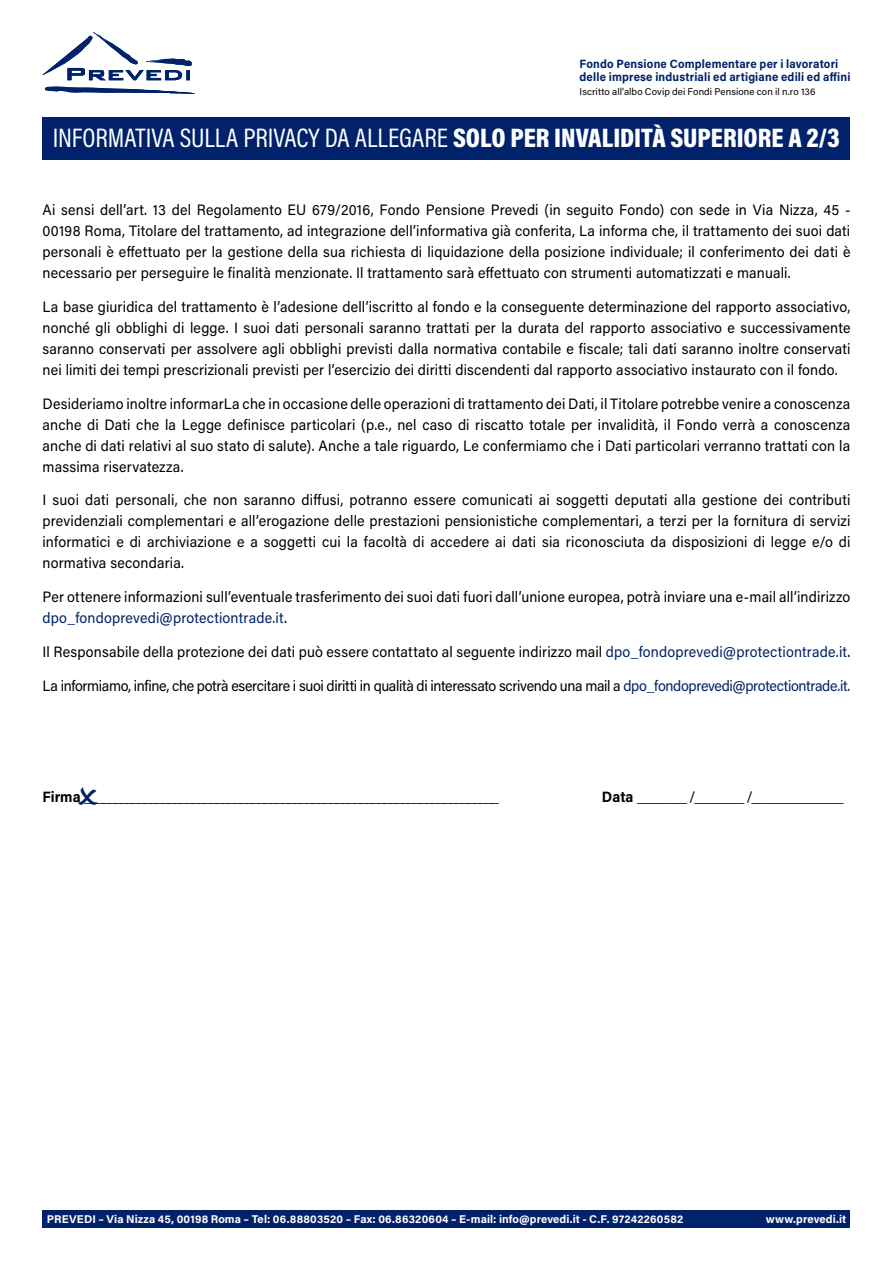
<style>
.page{position:relative;width:893px;height:1263px;background:#fff}
.page>*{position:absolute;margin:0;border:0;box-sizing:border-box;transform-origin:0 0}
.t1{font:27px "Acumin Pro Cond";letter-spacing:-.005em;color:#fff}
.t2{font:15px/21px "Acumin Pro";letter-spacing:.01em;color:#000;text-align:justify;scale:.95 1}
.t3{font:15px "Acumin Pro";letter-spacing:-.025em;color:#000;scale:.95 1}
.t4{font:700 12px/13.5px "Acumin Pro";letter-spacing:.015em;color:#00226a;scale:.95 1}
.t5{font:700 11.25px "Acumin Pro";letter-spacing:.015em;color:#fff}
.t6{font:9.75px "Acumin Pro";letter-spacing:.01em;color:#000}
.s1{font-weight:900}
.s2{color:#00226a}
.s3{font-weight:700}
</style>
<div class="page">
<div style="left:43px;top:1210px;width:807px;height:18px;background:#00226a"></div>
<svg style="left:44px;top:86px;width:151px;height:8px"></svg>
<svg style="left:43px;top:32px;width:149px;height:48px"></svg>
<div style="left:42px;top:117px;width:808px;height:42px;background:#00226a"></div>
<p class="t4" style="left:580px;top:56px;width:287px">Fondo Pensione Complementare per i lavoratori delle imprese industriali ed artigiane edili ed affini</p>
<p class="t6" style="left:580px;top:85px;width:237px">Iscritto all’albo Covip dei Fondi Pensione con il n.ro 136</p>
<h1 class="t1" style="left:53px;top:121px;width:788px">INFORMATIVA SULLA PRIVACY DA ALLEGARE <span class="s1">SOLO PER INVALIDITÀ SUPERIORE A 2/3</span></h1>
<p class="t2" style="left:43px;top:199px;width:852px">Ai sensi dell’art. 13 del Regolamento EU 679/2016, Fondo Pensione Prevedi (in seguito Fondo) con sede in Via Nizza, 45 - 00198 Roma, Titolare del trattamento, ad integrazione dell’informativa già conferita, La informa che, il trattamento dei suoi dati personali è effettuato per la gestione della sua richiesta di liquidazione della posizione individuale; il conferimento dei dati è necessario per perseguire le finalità menzionate. Il trattamento sarà effettuato con strumenti automatizzati e manuali.</p>
<p class="t2" style="left:43px;top:296px;width:852px">La base giuridica del trattamento è l’adesione dell’iscritto al fondo e la conseguente determinazione del rapporto associativo, nonché gli obblighi di legge. I suoi dati personali saranno trattati per la durata del rapporto associativo e successivamente saranno conservati per assolvere agli obblighi previsti dalla normativa contabile e fiscale; tali dati saranno inoltre conservati nei limiti dei tempi prescrizionali previsti per l’esercizio dei diritti discendenti dal rapporto associativo instaurato con il fondo.</p>
<p class="t2" style="left:43px;top:392px;width:852px">Desideriamo inoltre informarLa che in occasione delle operazioni di trattamento dei Dati, il Titolare potrebbe venire a conoscenza anche di Dati che la Legge definisce particolari (p.e., nel caso di riscatto totale per invalidità, il Fondo verrà a conoscenza anche di dati relativi al suo stato di salute). Anche a tale riguardo, Le confermiamo che i Dati particolari verranno trattati con la massima riservatezza.</p>
<p class="t2" style="left:43px;top:489px;width:852px">I suoi dati personali, che non saranno diffusi, potranno essere comunicati ai soggetti deputati alla gestione dei contributi previdenziali complementari e all’erogazione delle prestazioni pensionistiche complementari, a terzi per la fornitura di servizi informatici e di archiviazione e a soggetti cui la facoltà di accedere ai dati sia riconosciuta da disposizioni di legge e/o di normativa secondaria.</p>
<p class="t2" style="left:43px;top:586px;width:852px">Per ottenere informazioni sull’eventuale trasferimento dei suoi dati fuori dall’unione europea, potrà inviare una e-mail all’indirizzo <span class="s2">dpo_fondoprevedi@protectiontrade.it</span>.</p>
<p class="t2" style="left:43px;top:641px;width:852px">Il Responsabile della protezione dei dati può essere contattato al seguente indirizzo mail <span class="s2">dpo_fondoprevedi@protectiontrade.it</span>.</p>
<p class="t3" style="left:43px;top:675px;width:852px">La informiamo, infine, che potrà esercitare i suoi diritti in qualità di interessato scrivendo una mail a <span class="s2">dpo_fondoprevedi@protectiontrade.it.</span></p>
<p class="t2" style="left:42px;top:786px;width:482px"><span class="s3">Firma</span> _____________________________________________________________________</p>
<p class="t2" style="left:602px;top:786px;width:256px"><span class="s3">Data</span> _______ /_______ /_____________</p>
<p class="t5" style="left:47px;top:1211px;width:638px">PREVEDI – Via Nizza 45, 00198 Roma – Tel: 06.88803520 – Fax: 06.86320604 – E-mail: info@prevedi.it - C.F. 97242260582</p>
<p class="t5" style="left:766px;top:1211px;width:82px">www.prevedi.it</p>
</div>
